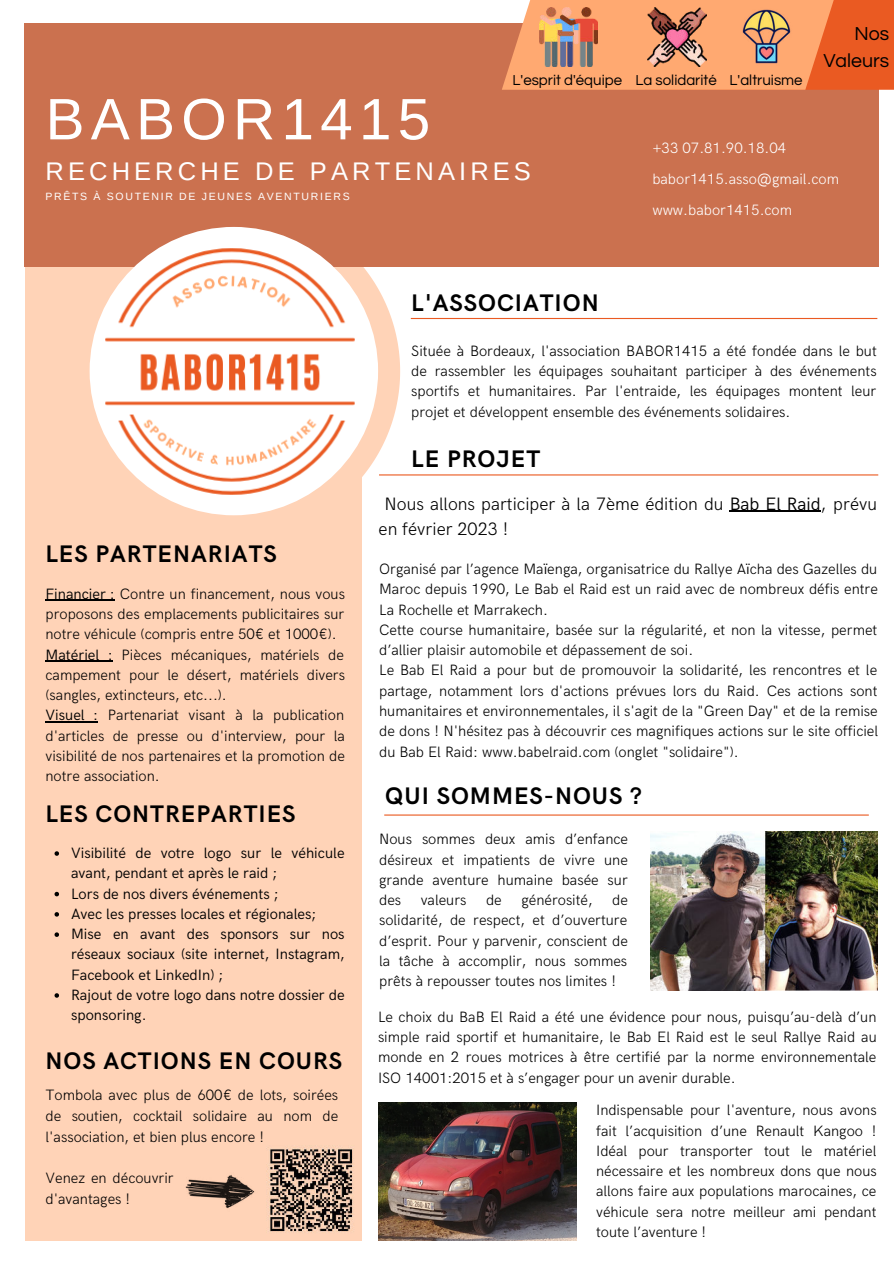
<style>
.page{position:relative;width:894px;height:1264px;background:#fff}
.page>*{position:absolute;margin:0;border:0;box-sizing:border-box;transform-origin:0 0}
.t1{font:58.5px "Arimo";letter-spacing:.105em;color:#fff}
.t2{font:25.5px "Arimo";letter-spacing:.16em;color:#fff}
.t3{font:700 24px "HK Grotesk";letter-spacing:.04em;color:#000}
.t4{font:19.5px/27px "Questrial";color:#000;text-align:right}
.t5{font:300 18px/24.8px "HK Grotesk";color:#000}
.t6{font:300 15px/20.2px "HK Grotesk";color:#000;text-align:justify}
.t7{font:15px/20.2px "HK Grotesk";color:#000}
.t8{font:300 15px/30.6px "HK Grotesk";color:#fff}
.t9{font:15px "Questrial";color:#000}
.t10{font:10.5px "Arimo";letter-spacing:.16em;color:#fff}
.s1{font-weight:400}
</style>
<div class="page">
<svg style="left:361px;top:266px;width:39px;height:271px"></svg>
<div style="left:25px;top:259px;width:336px;height:981px;background:#ffd3b7"></div>
<div style="left:25px;top:23px;width:853px;height:243px;background:#cb714f"></div>
<div style="left:90px;top:227px;width:288px;height:288px;background:#fff;border-radius:50%"></div>
<hr style="left:379px;top:474px;width:499px;height:1px;background:#ea5a22">
<hr style="left:410px;top:318px;width:467px;height:1px;background:#ea5a22">
<hr style="left:384px;top:814px;width:484px;height:1px;background:#ea5a22">
<svg style="left:502px;top:0;width:391px;height:90px"></svg>
<img style="left:105px;top:243px;width:249px;height:253px">
<img style="left:539px;top:8px;width:58px;height:59px">
<img style="left:742px;top:8px;width:50px;height:57px">
<img style="left:647px;top:8px;width:59px;height:59px">
<img style="left:650px;top:831px;width:227px;height:159px">
<img style="left:378px;top:1102px;width:198px;height:138px">
<img style="left:268px;top:1145px;width:86px;height:88px">
<img style="left:185px;top:1175px;width:70px;height:33px">
<hr style="left:45px;top:600px;width:70px;height:1px;background:#000">
<hr style="left:45px;top:660px;width:68px;height:1px;background:#000">
<hr style="left:45px;top:721px;width:53px;height:1px;background:#000">
<hr style="left:729px;top:511px;width:91px;height:1px;background:#000">
<svg style="left:54px;top:851px;width:5px;height:4px"></svg>
<svg style="left:54px;top:891px;width:5px;height:5px"></svg>
<svg style="left:54px;top:912px;width:5px;height:4px"></svg>
<svg style="left:54px;top:932px;width:5px;height:4px"></svg>
<svg style="left:54px;top:993px;width:5px;height:4px"></svg>
<h1 class="t1" style="left:45px;top:82px;width:386px">BABOR1415</h1>
<p class="t9" style="left:512px;top:73px;width:291px">L'esprit d'équipe La solidarité L'altruisme</p>
<h3 class="t4" style="left:823px;top:21px;width:67px">Nos<br>Valeurs</h3>
<h2 class="t2" style="left:45px;top:155px;width:487px">RECHERCHE DE PARTENAIRES</h2>
<p class="t10" style="left:45px;top:189px;width:305px">PRÊTS À SOUTENIR DE JEUNES AVENTURIERS</p>
<p class="t8" style="left:652px;top:132px;width:188px">+33 07.81.90.18.04 babor1415.asso@gmail.com www.babor1415.com</p>
<h3 class="t3" style="left:411px;top:284px;width:189px">L'ASSOCIATION</h3>
<p class="t6" style="left:411px;top:339px;width:467px">Située à Bordeaux, l'association BABOR1415 a été fondée dans le but de rassembler les équipages souhaitant participer à des événements sportifs et humanitaires. Par l'entraide, les équipages montent leur projet et développent ensemble des événements solidaires.</p>
<h3 class="t3" style="left:45px;top:536px;width:233px">LES PARTENARIATS</h3>
<p class="t6" style="left:45px;top:582px;width:301px;text-align:left"><span class="s1">Financier :</span> Contre un financement, nous vous proposons des emplacements publicitaires sur notre véhicule (compris entre 50€ et 1000€).<br><span class="s1">Matériel :</span> Pièces mécaniques, matériels de campement pour le désert, matériels divers (sangles, extincteurs, etc...).<br><span class="s1">Visuel :</span> Partenariat visant à la publication d'articles de presse ou d'interview, pour la visibilité de nos partenaires et la promotion de notre association.</p>
<h3 class="t3" style="left:45px;top:795px;width:251px">LES CONTREPARTIES</h3>
<p class="t7" style="left:71px;top:841px;width:275px">Visibilité de votre logo sur le véhicule avant, pendant et après le raid ;<br>Lors de nos divers événements ;<br>Avec les presses locales et régionales; Mise en avant des sponsors sur nos réseaux sociaux (site internet, Instagram, Facebook et LinkedIn) ;<br>Rajout de votre logo dans notre dossier de sponsoring.</p>
<h3 class="t3" style="left:45px;top:1042px;width:298px">NOS ACTIONS EN COURS</h3>
<p class="t6" style="left:45px;top:1083px;width:294px;line-height:20.7px">Tombola avec plus de 600€ de lots, soirées de soutien, cocktail solidaire au nom de l'association, et bien plus encore !</p>
<p class="t6" style="left:45px;top:1166px;width:130px;line-height:20.7px">Venez en découvrir d'avantages !</p>
<h3 class="t3" style="left:411px;top:441px;width:130px">LE PROJET</h3>
<p class="t5" style="left:378px;top:490px;width:500px;text-indent:6px">Nous allons participer à la 7ème édition du <span class="s1">Bab El Raid</span>, prévu en février 2023 !</p>
<p class="t6" style="left:379px;top:557px;width:500px;text-align:left">Organisé par l’agence Maïenga, organisatrice du Rallye Aïcha des Gazelles du Maroc depuis 1990, Le Bab el Raid est un raid avec de nombreux défis entre La Rochelle et Marrakech.<br>Cette course humanitaire, basée sur la régularité, et non la vitesse, permet d’allier plaisir automobile et dépassement de soi.<br>Le Bab El Raid a pour but de promouvoir la solidarité, les rencontres et le partage, notamment lors d'actions prévues lors du Raid. Ces actions sont humanitaires et environnementales, il s'agit de la "Green Day" et de la remise de dons ! N'hésitez pas à découvrir ces magnifiques actions sur le site officiel du Bab El Raid: www.babelraid.com (onglet "solidaire").</p>
<h3 class="t3" style="left:385px;top:777px;width:258px">QUI SOMMES-NOUS ?</h3>
<p class="t6" style="left:379px;top:827px;width:250px">Nous sommes deux amis d’enfance désireux et impatients de vivre une grande aventure humaine basée sur des</p>
<p class="t6" style="left:379px;top:888px;width:250px;text-indent:233px">de solidarité, de respect, et d’ouverture d’esprit. Pour y parvenir, conscient de la tâche à accomplir, nous sommes prêts à repousser toutes nos limites !</p>
<p class="t6" style="left:420px;top:888px;width:47px">valeurs</p>
<p class="t6" style="left:486px;top:888px;width:17px">de</p>
<p class="t6" style="left:521px;top:888px;width:73px">générosité,</p>
<p class="t6" style="left:378px;top:1005px;width:500px">Le choix du BaB El Raid a été une évidence pour nous, puisqu’au-delà d’un simple raid sportif et humanitaire, le Bab El Raid est le seul Rallye Raid au monde en 2 roues motrices à être certifié par la norme environnementale ISO 14001:2015 et à s’engager pour un avenir durable.</p>
<p class="t6" style="left:596px;top:1098px;width:282px">Indispensable pour l'aventure, nous avons fait l’acquisition d’une Renault Kangoo !<br>Idéal pour transporter tout le matériel nécessaire et les nombreux dons que nous allons faire aux populations marocaines, ce véhicule sera notre meilleur ami pendant toute l’aventure !</p>
</div>
